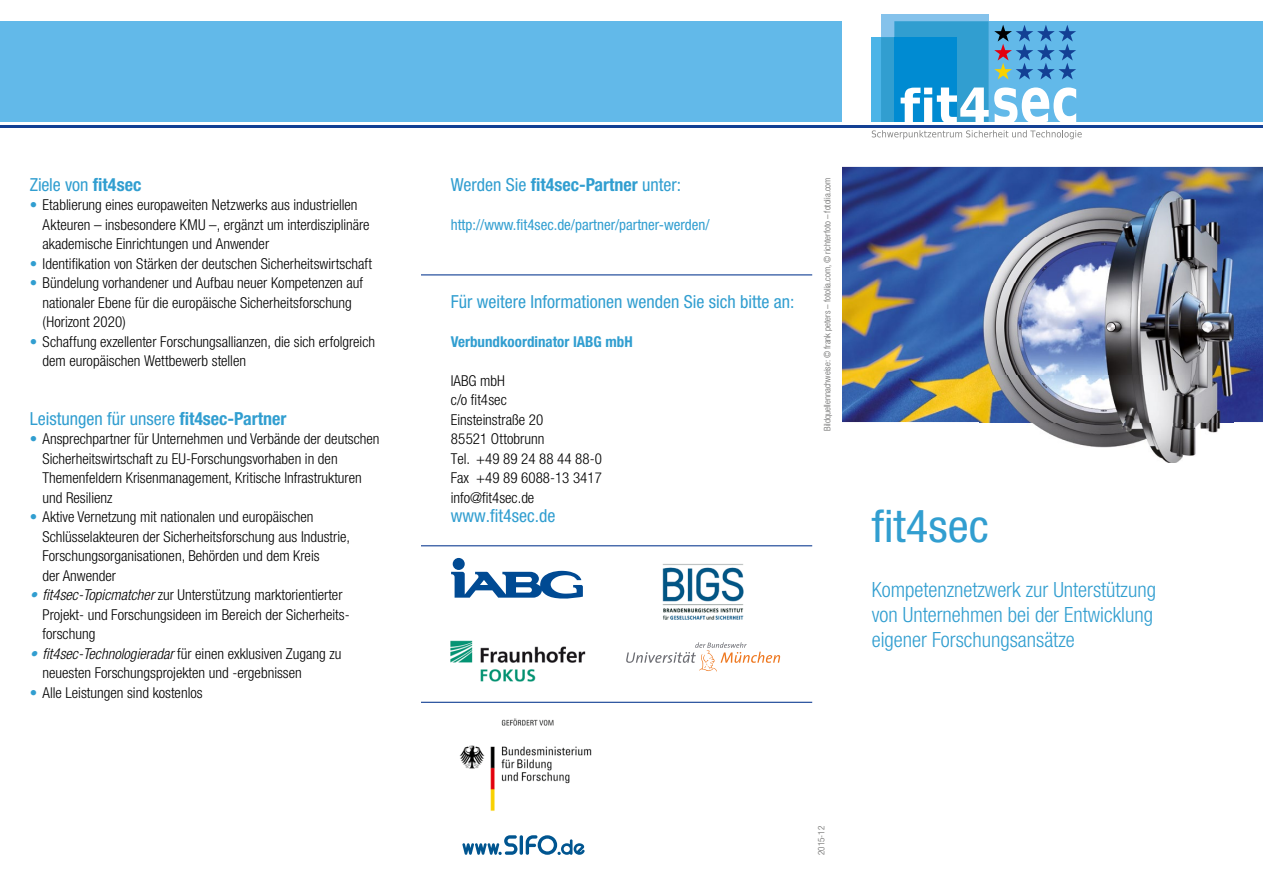
<style>
.page{position:relative;width:1263px;height:893px;background:#fff}
.page>*{position:absolute;margin:0;border:0;box-sizing:border-box;transform-origin:0 0}
.t1{font:condensed 45px "Helvetica Neue LT";color:#319ed0;scale:1.05 1}
.t2{font:300 condensed 21px/25.2px "Helvetica Neue LT";color:#319ed0}
.t3{font:condensed 18px "Helvetica Neue LT";color:#319ed0}
.t4{font:300 condensed 15px/19.5px "Helvetica Neue LT";color:#000}
.t5{font:condensed 15px "Helvetica Neue LT";color:#319ed0}
.t6{font:700 condensed 15px "Helvetica Neue LT";color:#319ed0}
.t7{font:300 condensed 9px "Helvetica Neue LT";color:#636362}
.s1{font-weight:700}
.s2{color:#319ed0}
.s3{font-style:italic;color:#319ed0}
.s4{font-style:italic}
</style>
<div class="page">
<div style="left:453px;top:558px;width:12px;height:12px;background:#004a93;border-radius:50%"></div>
<svg style="left:451px;top:571px;width:132px;height:28px"></svg>
<img style="left:842px;top:167px;width:421px;height:255px">
<img style="left:980px;top:191px;width:254px;height:272px">
<img style="left:662px;top:564px;width:82px;height:56px">
<img style="left:459px;top:718px;width:133px;height:93px">
<div style="left:989px;top:21px;width:274px;height:107px;background:#62b9e9"></div>
<div style="left:881px;top:15px;width:108px;height:107px;background:#85c2eb"></div>
<div style="left:872px;top:37px;width:33px;height:85px;background:#4bb4e7"></div>
<svg style="left:881px;top:21px;width:195px;height:101px"></svg>
<svg style="left:872px;top:130px;width:210px;height:9px"></svg>
<div style="left:957px;top:93px;width:5px;height:11px;background:#319ed0"></div>
<svg style="left:462px;top:835px;width:55px;height:20px"></svg>
<hr style="left:520px;top:835px;width:3px;height:20px;background:#005590;border-radius:2px">
<svg style="left:526px;top:835px;width:59px;height:20px"></svg>
<div style="left:0;top:21px;width:842px;height:107px;background:#62b9e9"></div>
<hr style="left:0;top:122px;width:1263px;height:3px;background:#fff">
<hr style="left:0;top:125px;width:1263px;height:3px;background:#134094">
<hr style="left:421px;top:274px;width:391px;height:1px;background:#134094">
<hr style="left:421px;top:545px;width:391px;height:1px;background:#134094">
<hr style="left:421px;top:702px;width:391px;height:1px;background:#134094">
<img style="left:450px;top:640px;width:136px;height:42px">
<svg style="left:626px;top:642px;width:154px;height:30px"></svg>
<p class="t3" style="left:30px;top:174px;width:113px">Ziele von <span class="s1">fit4sec</span></p>
<p class="t4" style="left:43px;top:195px;width:329px;text-indent:-13px"><span class="s2">•</span> Etablierung eines europaweiten Netzwerks aus industriellen<br>Akteuren – insbesondere KMU –, ergänzt um interdisziplinäre akademische Einrichtungen und Anwender</p>
<p class="t4" style="left:30px;top:253px;width:344px"><span class="s2">•</span> Identifikation von Stärken der deutschen Sicherheitswirtschaft</p>
<p class="t4" style="left:43px;top:273px;width:322px;text-indent:-13px"><span class="s2">•</span> Bündelung vorhandener und Aufbau neuer Kompetenzen auf nationaler Ebene für die europäische Sicherheitsforschung (Horizont 2020)</p>
<p class="t4" style="left:43px;top:331px;width:334px;text-indent:-13px"><span class="s2">•</span> Schaffung exzellenter Forschungsallianzen, die sich erfolgreich dem europäischen Wettbewerb stellen</p>
<p class="t3" style="left:30px;top:408px;width:258px">Leistungen für unsere <span class="s1">fit4sec-Partner</span></p>
<p class="t4" style="left:43px;top:429px;width:339px;text-indent:-13px"><span class="s2">•</span> Ansprechpartner für Unternehmen und Verbände der deutschen Sicherheitswirtschaft zu EU-Forschungsvorhaben in den Themenfeldern Krisenmanagement, Kritische Infrastrukturen und Resilienz</p>
<p class="t4" style="left:43px;top:507px;width:309px;text-indent:-13px"><span class="s2">•</span> Aktive Vernetzung mit nationalen und europäischen Schlüsselakteuren der Sicherheitsforschung aus Industrie, Forschungsorganisationen, Behörden und dem Kreis<br>der Anwender</p>
<p class="t4" style="left:43px;top:585px;width:309px;text-indent:-13px"><span class="s3">•</span> <span class="s4">fit4sec-Topicmatcher</span> zur Unterstützung marktorientierter<br>Projekt- und Forschungsideen im Bereich der Sicherheits&shy;forschung</p>
<p class="t4" style="left:43px;top:643px;width:300px;text-indent:-13px"><span class="s3">•</span> <span class="s4">fit4sec-Technologieradar</span> für einen exklusiven Zugang zu neuesten Forschungsprojekten und -ergebnissen</p>
<p class="t4" style="left:30px;top:682px;width:174px"><span class="s2">•</span> Alle Leistungen sind kostenlos</p>
<p class="t3" style="left:451px;top:174px;width:232px">Werden Sie <span class="s1">fit4sec-Partner</span> unter:</p>
<p class="t5" style="left:451px;top:216px;width:260px">http://www.fit4sec.de/partner/partner-werden/</p>
<p class="t3" style="left:451px;top:291px;width:345px">Für weitere Informationen wenden Sie sich bitte an:</p>
<p class="t6" style="left:451px;top:332px;width:184px">Verbundkoordinator IABG mbH</p>
<p class="t4" style="left:451px;top:370px;width:153px">IABG mbH<br>c/o fit4sec<br>Einsteinstraße 20<br>85521 Ottobrunn<br>Tel. +49 89 24 88 44 88-0<br>Fax +49 89 6088-13 3417 info@fit4sec.de</p>
<p class="t3" style="left:451px;top:505px;width:106px">www.fit4sec.de</p>
<p class="t7" style="left:822px;top:431px;width:255px;rotate:-90deg">Bildquellennachweise: © frank peters – fotolia.com, © richterfoto – fotolia.com</p>
<h1 class="t1" style="left:872px;top:500px;width:113px">fit4sec</h1>
<h2 class="t2" style="left:872px;top:576px;width:286px">Kompetenznetzwerk zur Unterstützung von Unternehmen bei der Entwicklung eigener Forschungsansätze</h2>
<p class="t7" style="left:816px;top:855px;width:30px;rotate:-90deg">2015-12</p>
</div>
